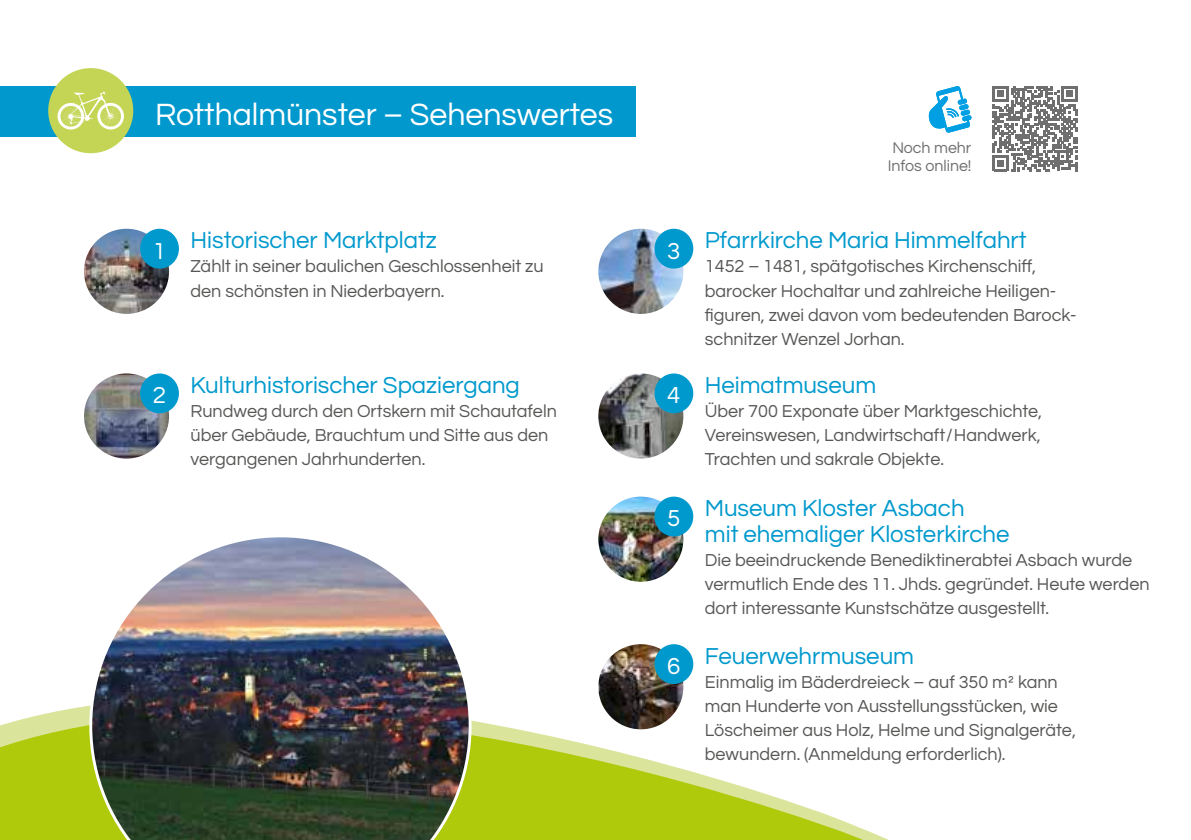
<style>
.page{position:relative;width:1191px;height:840px;background:#fff}
.page>*{position:absolute;margin:0;border:0;box-sizing:border-box;transform-origin:0 0}
.t1{font:32px "Questrial";color:#fff}
.t2{font:24px/26px "Questrial";color:#0099cd}
.t3{font:24px "Questrial";color:#fff}
.t4{font:18px/24px "Questrial";color:#575756}
.t5{font:16px/18px "Questrial";color:#706f6f}
</style>
<div class="page">
<img style="left:84px;top:229px;width:85px;height:85px;border-radius:43px">
<div style="left:140px;top:229px;width:39px;height:39px;background:#0099cd;border-radius:50%"></div>
<img style="left:84px;top:373px;width:85px;height:85px;border-radius:43px">
<div style="left:140px;top:373px;width:39px;height:40px;background:#0099cd;border-radius:50%"></div>
<img style="left:598px;top:229px;width:85px;height:85px;border-radius:43px">
<div style="left:654px;top:229px;width:39px;height:39px;background:#0099cd;border-radius:50%"></div>
<img style="left:598px;top:373px;width:85px;height:85px;border-radius:43px">
<div style="left:654px;top:373px;width:39px;height:40px;background:#0099cd;border-radius:50%"></div>
<img style="left:598px;top:496px;width:85px;height:85px;border-radius:43px">
<div style="left:654px;top:496px;width:39px;height:40px;background:#0099cd;border-radius:50%"></div>
<div style="left:0;top:87px;width:635px;height:50px;background:#0098cd"></div>
<div style="left:48px;top:68px;width:85px;height:85px;background:#c4d556;border-radius:50%"></div>
<svg style="left:57px;top:92px;width:67px;height:38px"></svg>
<svg style="left:0;top:581px;width:886px;height:258px"></svg>
<img style="left:89px;top:537px;width:382px;height:302px">
<svg style="left:928px;top:86px;width:43px;height:47px"></svg>
<svg style="left:992px;top:86px;width:85px;height:85px"></svg>
<h1 class="t1" style="left:155px;top:98px;width:459px">Rotthalmünster – Sehenswertes</h1>
<p class="t5" style="left:887px;top:139px;width:85px">Noch mehr<br>Infos online!</p>
<h2 class="t3" style="left:153px;top:239px;width:15px">1</h2>
<h2 class="t2" style="left:190px;top:228px;width:248px">Historischer Marktplatz</h2>
<p class="t4" style="left:190px;top:255px;width:354px">Zählt in seiner baulichen Geschlossenheit zu den schönsten in Niederbayern.</p>
<h2 class="t3" style="left:667px;top:239px;width:15px">3</h2>
<h2 class="t2" style="left:705px;top:228px;width:323px">Pfarrkirche Maria Himmelfahrt</h2>
<p class="t4" style="left:705px;top:255px;width:373px">1452 – 1481, spätgotisches Kirchenschiff, barocker Hochaltar und zahlreiche Heiligen&shy;figuren, zwei davon vom bedeutenden Barock&shy;schnitzer Wenzel Jorhan.</p>
<h2 class="t3" style="left:153px;top:383px;width:15px">2</h2>
<h2 class="t2" style="left:190px;top:372px;width:331px">Kulturhistorischer Spaziergang</h2>
<p class="t4" style="left:190px;top:399px;width:368px">Rundweg durch den Ortskern mit Schautafeln über Gebäude, Brauchtum und Sitte aus den vergangenen Jahrhunderten.</p>
<h2 class="t3" style="left:667px;top:383px;width:15px">4</h2>
<h2 class="t2" style="left:705px;top:372px;width:173px">Heimatmuseum</h2>
<p class="t4" style="left:705px;top:399px;width:339px;text-align:justify">Über 700 Exponate über Marktgeschichte, Vereinswesen, Landwirtschaft / Handwerk, Trachten und sakrale Objekte.</p>
<h2 class="t3" style="left:667px;top:506px;width:15px">5</h2>
<h2 class="t2" style="left:705px;top:495px;width:306px">Museum Kloster Asbach<br>mit ehemaliger Klosterkirche</h2>
<p class="t4" style="left:705px;top:548px;width:446px">Die beeindruckende Benediktinerabtei Asbach wurde vermutlich Ende des 11. Jhds. gegründet. Heute werden dort interessante Kunstschätze ausgestellt.</p>
<h2 class="t3" style="left:667px;top:654px;width:15px">6</h2>
<h2 class="t2" style="left:705px;top:643px;width:211px">Feuerwehrmuseum</h2>
<p class="t4" style="left:705px;top:670px;width:372px">Einmalig im Bäderdreieck – auf 350 m² kann man Hunderte von Ausstellungsstücken, wie Löscheimer aus Holz, Helme und Signalgeräte, bewundern. (Anmeldung erforderlich).</p>
</div>
